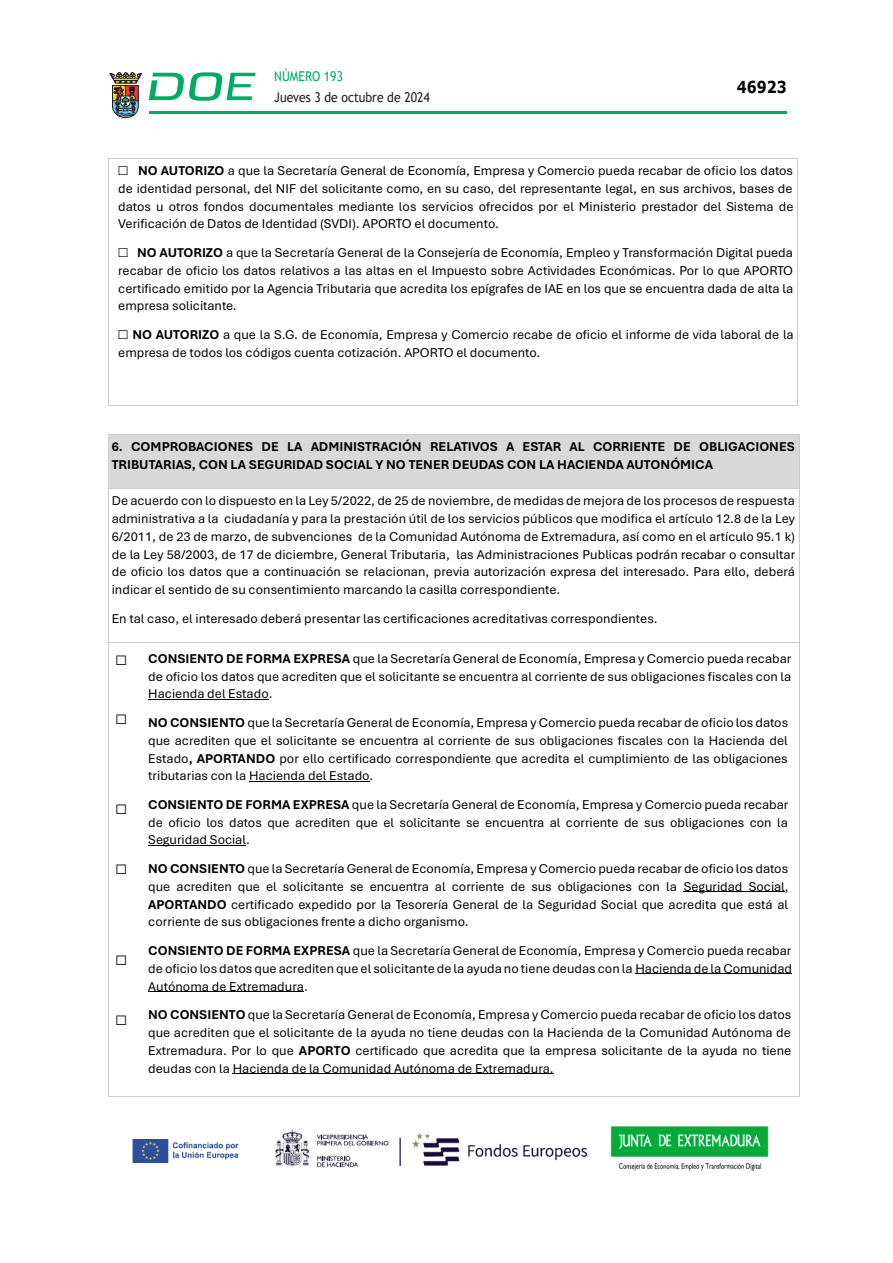
<style>
.page{position:relative;width:893px;height:1263px;background:#fff}
.page>*{position:absolute;margin:0;border:0;box-sizing:border-box;transform-origin:0 0}
.t1{font:700 16.5px "Verdana";color:#000;scale:.85 1}
.t2{font:13.5px/17.7px "Aptos";color:#000;text-align:justify}
.t3{font:700 13.5px/17.7px "Aptos";color:#000}
.t4{font:13.5px "Trebuchet MS";color:#231f20;scale:.9 1}
.t5{font:13.5px "Trebuchet MS";color:#00ab67;scale:.9 1}
.s1{font-weight:700}
</style>
<div class="page">
<hr style="left:149px;top:111px;width:638px;height:3px;background:#00ab66">
<svg style="left:109px;top:72px;width:33px;height:46px"></svg>
<svg style="left:149px;top:72px;width:106px;height:29px"></svg>
<img style="left:132px;top:1129px;width:456px;height:39px">
<img style="left:610px;top:1126px;width:159px;height:45px">
<hr style="left:108px;top:158px;width:689px;height:1px;background:#ccc">
<hr style="left:108px;top:162px;width:1px;height:243px;background:#ccc">
<hr style="left:108px;top:405px;width:689px;height:1px;background:#ccc">
<hr style="left:797px;top:162px;width:1px;height:243px;background:#ccc">
<div style="left:112px;top:438px;width:684px;height:18px;background:#d9d9d9"></div>
<div style="left:112px;top:456px;width:684px;height:29px;background:#d9d9d9"></div>
<hr style="left:108px;top:434px;width:691px;height:1px;background:#ccc">
<hr style="left:108px;top:435px;width:691px;height:3px;background:#d9d9d9">
<hr style="left:108px;top:485px;width:691px;height:3px;background:#d9d9d9">
<hr style="left:108px;top:438px;width:1px;height:50px;background:#ccc">
<hr style="left:799px;top:438px;width:1px;height:50px;background:#ccc">
<hr style="left:108px;top:488px;width:691px;height:1px;background:#ccc">
<hr style="left:108px;top:492px;width:1px;height:150px;background:#ccc">
<hr style="left:799px;top:492px;width:1px;height:150px;background:#ccc">
<hr style="left:148px;top:699px;width:121px;height:1px;background:#000">
<hr style="left:249px;top:781px;width:120px;height:1px;background:#000">
<hr style="left:148px;top:845px;width:98px;height:1px;background:#000">
<hr style="left:684px;top:892px;width:101px;height:1px;background:#000">
<hr style="left:635px;top:974px;width:157px;height:1px;background:#000">
<hr style="left:148px;top:991px;width:156px;height:1px;background:#000">
<hr style="left:233px;top:1073px;width:321px;height:1px;background:#000">
<hr style="left:108px;top:642px;width:691px;height:1px;background:#ccc">
<hr style="left:108px;top:646px;width:1px;height:450px;background:#ccc">
<hr style="left:108px;top:1096px;width:691px;height:1px;background:#ccc">
<hr style="left:799px;top:646px;width:1px;height:450px;background:#ccc">
<p class="t5" style="left:274px;top:67px;width:78px">NÚMERO 193</p>
<p class="t4" style="left:274px;top:88px;width:174px">Jueves 3 de octubre de 2024</p>
<p class="t1" style="left:737px;top:75px;width:60px">46923</p>
<p class="t2" style="left:118px;top:161px;width:677px">☐ <span class="s1">NO AUTORIZO</span> a que la Secretaría General de Economía, Empresa y Comercio pueda recabar de oficio los datos de identidad personal, del NIF del solicitante como, en su caso, del representante legal, en sus archivos, bases de datos u otros fondos documentales mediante los servicios ofrecidos por el Ministerio prestador del Sistema de Verificación de Datos de Identidad (SVDI). APORTO el documento.</p>
<p class="t2" style="left:118px;top:243px;width:676px">☐ <span class="s1">NO AUTORIZO</span> a que la Secretaría General de la Consejería de Economía, Empleo y Transformación Digital pueda recabar de oficio los datos relativos a las altas en el Impuesto sobre Actividades Económicas. Por lo que APORTO certificado emitido por la Agencia Tributaria que acredita los epígrafes de IAE en los que se encuentra dada de alta la empresa solicitante.</p>
<p class="t2" style="left:118px;top:325px;width:677px">☐ <span class="s1">NO AUTORIZO</span> a que la S.G. de Economía, Empresa y Comercio recabe de oficio el informe de vida laboral de la empresa de todos los códigos cuenta cotización. APORTO el documento.</p>
<p class="t3" style="left:112px;top:437px;width:684px">6. COMPROBACIONES DE LA ADMINISTRACIÓN RELATIVOS A ESTAR AL CORRIENTE DE OBLIGACIONES<br>TRIBUTARIAS, CON LA SEGURIDAD SOCIAL Y NO TENER DEUDAS CON LA HACIENDA AUTONÓMICA</p>
<p class="t2" style="left:112px;top:491px;width:685px">De acuerdo con lo dispuesto en la Ley 5/2022, de 25 de noviembre, de medidas de mejora de los procesos de respuesta administrativa a la ciudadanía y para la prestación útil de los servicios públicos que modifica el artículo 12.8 de la Ley 6/2011, de 23 de marzo, de subvenciones de la Comunidad Autónoma de Extremadura, así como en el artículo 95.1 k) de la Ley 58/2003, de 17 de diciembre, General Tributaria, las Administraciones Publicas podrán recabar o consultar de oficio los datos que a continuación se relacionan, previa autorización expresa del interesado. Para ello, deberá indicar el sentido de su consentimiento marcando la casilla correspondiente.</p>
<p class="t2" style="left:112px;top:609px;width:547px">En tal caso, el interesado deberá presentar las certificaciones acreditativas correspondientes.</p>
<p class="t2" style="left:148px;top:649px;width:645px"><span class="s1">CONSIENTO DE FORMA EXPRESA</span> que la Secretaría General de Economía, Empresa y Comercio pueda recabar de oficio los datos que acrediten que el solicitante se encuentra al corriente de sus obligaciones fiscales con la Hacienda del Estado.</p>
<p class="t2" style="left:148px;top:713px;width:641px"><span class="s1">NO CONSIENTO</span> que la Secretaría General de Economía, Empresa y Comercio pueda recabar de oficio los datos que acrediten que el solicitante se encuentra al corriente de sus obligaciones fiscales con la Hacienda del Estado<span class="s1">, APORTANDO</span> por ello certificado correspondiente que acredita el cumplimiento de las obligaciones tributarias con la Hacienda del Estado.</p>
<p class="t2" style="left:148px;top:795px;width:642px"><span class="s1">CONSIENTO DE FORMA EXPRESA</span> que la Secretaría General de Economía, Empresa y Comercio pueda recabar de oficio los datos que acrediten que el solicitante se encuentra al corriente de sus obligaciones con la Seguridad Social.</p>
<p class="t2" style="left:148px;top:859px;width:642px"><span class="s1">NO CONSIENTO</span> que la Secretaría General de Economía, Empresa y Comercio pueda recabar de oficio los datos que acrediten que el solicitante se encuentra al corriente de sus obligaciones con la Seguridad Social, <span class="s1">APORTANDO</span> certificado expedido por la Tesorería General de la Seguridad Social que acredita que está al corriente de sus obligaciones frente a dicho organismo.</p>
<p class="t2" style="left:148px;top:941px;width:645px"><span class="s1">CONSIENTO DE FORMA EXPRESA</span> que la Secretaría General de Economía, Empresa y Comercio pueda recabar de oficio los datos que acrediten que el solicitante de la ayuda no tiene deudas con la Hacienda de la Comunidad Autónoma de Extremadura.</p>
<p class="t2" style="left:148px;top:1005px;width:645px"><span class="s1">NO CONSIENTO</span> que la Secretaría General de Economía, Empresa y Comercio pueda recabar de oficio los datos que acrediten que el solicitante de la ayuda no tiene deudas con la Hacienda de la Comunidad Autónoma de Extremadura. Por lo que <span class="s1">APORTO</span> certificado que acredita que la empresa solicitante de la ayuda no tiene deudas con la Hacienda de la Comunidad Autónoma de Extremadura.</p>
</div>
